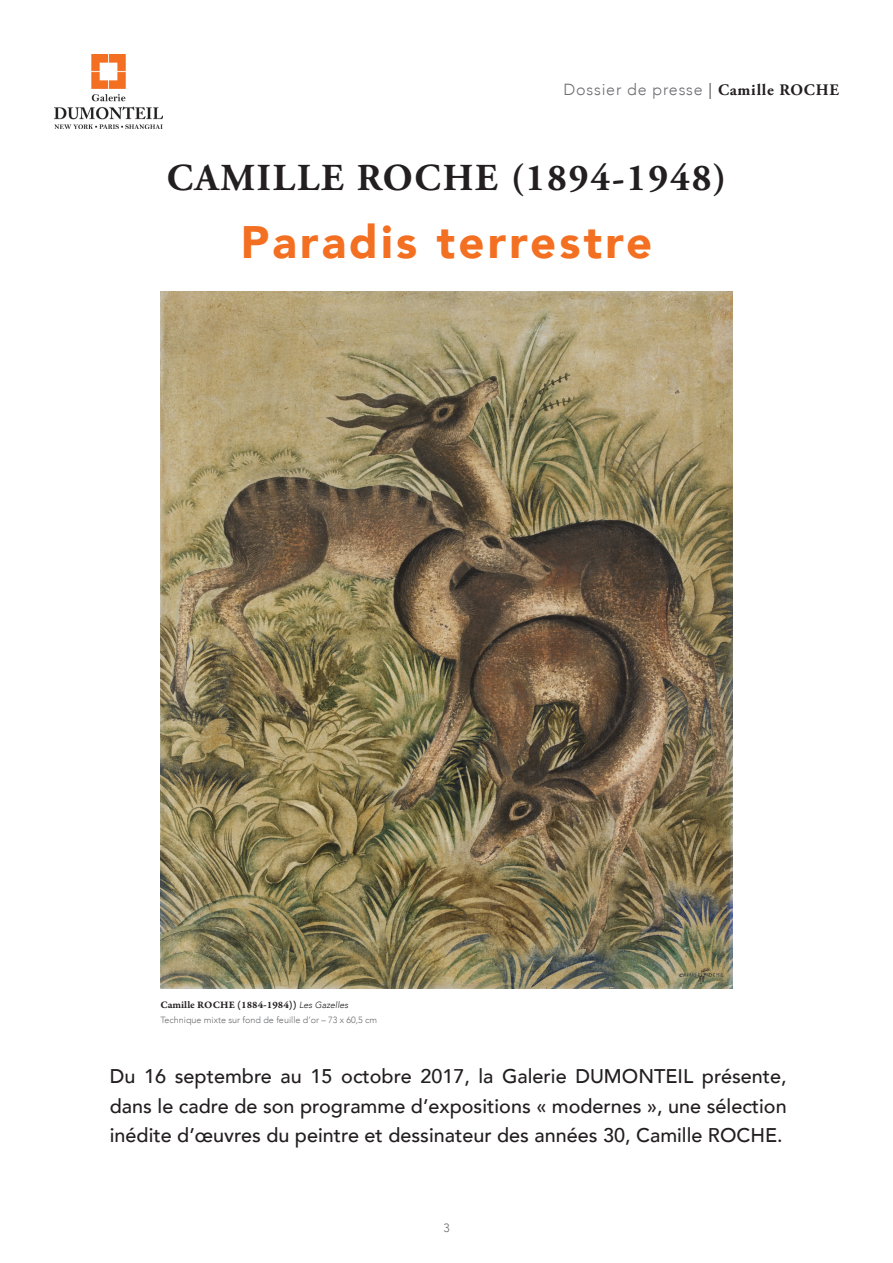
<style>
.page{position:relative;width:893px;height:1263px;background:#fff}
.page>*{position:absolute;margin:0;border:0;box-sizing:border-box;transform-origin:0 0}
.t1{font:900 45.45px "Avenir";letter-spacing:.07em;color:#f36f21}
.t2{font:700 38.1px "Adobe Garamond Pro";letter-spacing:.05em;color:#231f20}
.t3{font:500 19.8px/29.7px "Avenir";color:#231f20;text-align:justify}
.t4{font:300 16.05px "Avenir";letter-spacing:.05em;color:#6c6d70}
.t5{font:300 12px "Avenir";color:#6c6d70}
.t6{font:10.5px "Garamond Premr Pro Smbd Capt";color:#231f20}
.t7{font:300 9px "Avenir";color:#6c6d70}
.s1{color:#231f20}
.s2{font-family:"Adobe Garamond Pro";font-weight:700;color:#231f20}
.s3{font-family:"Avenir";font-weight:300;font-style:italic;font-size:9px}
</style>
<div class="page">
<img style="left:54px;top:54px;width:109px;height:74px">
<img style="left:160px;top:292px;width:572px;height:697px">
<p class="t4" style="left:563px;top:80px;width:277px">Dossier de presse <span class="s1">|</span> <span class="s2">Camille ROCHE</span></p>
<p class="t2" style="left:167px;top:156px;width:561px">CAMILLE ROCHE (1894-1948)</p>
<p class="t1" style="left:241px;top:203px;width:413px">Paradis terrestre</p>
<p class="t6" style="left:160px;top:999px;width:189px">Camille ROCHE (1884-1984)) <span class="s3">Les Gazelles</span></p>
<p class="t7" style="left:160px;top:1015px;width:218px">Technique mixte sur fond de feuille d’or – 73 x 60,5 cm</p>
<p class="t3" style="left:110px;top:1060px;width:678px">Du 16 septembre au 15 octobre 2017, la Galerie DUMONTEIL présente, dans le cadre de son programme d’expositions « modernes », une sélection inédite d’œuvres du peintre et dessinateur des années 30, Camille ROCHE.</p>
<p class="t5" style="left:443px;top:1221px;width:8px">3</p>
</div>
